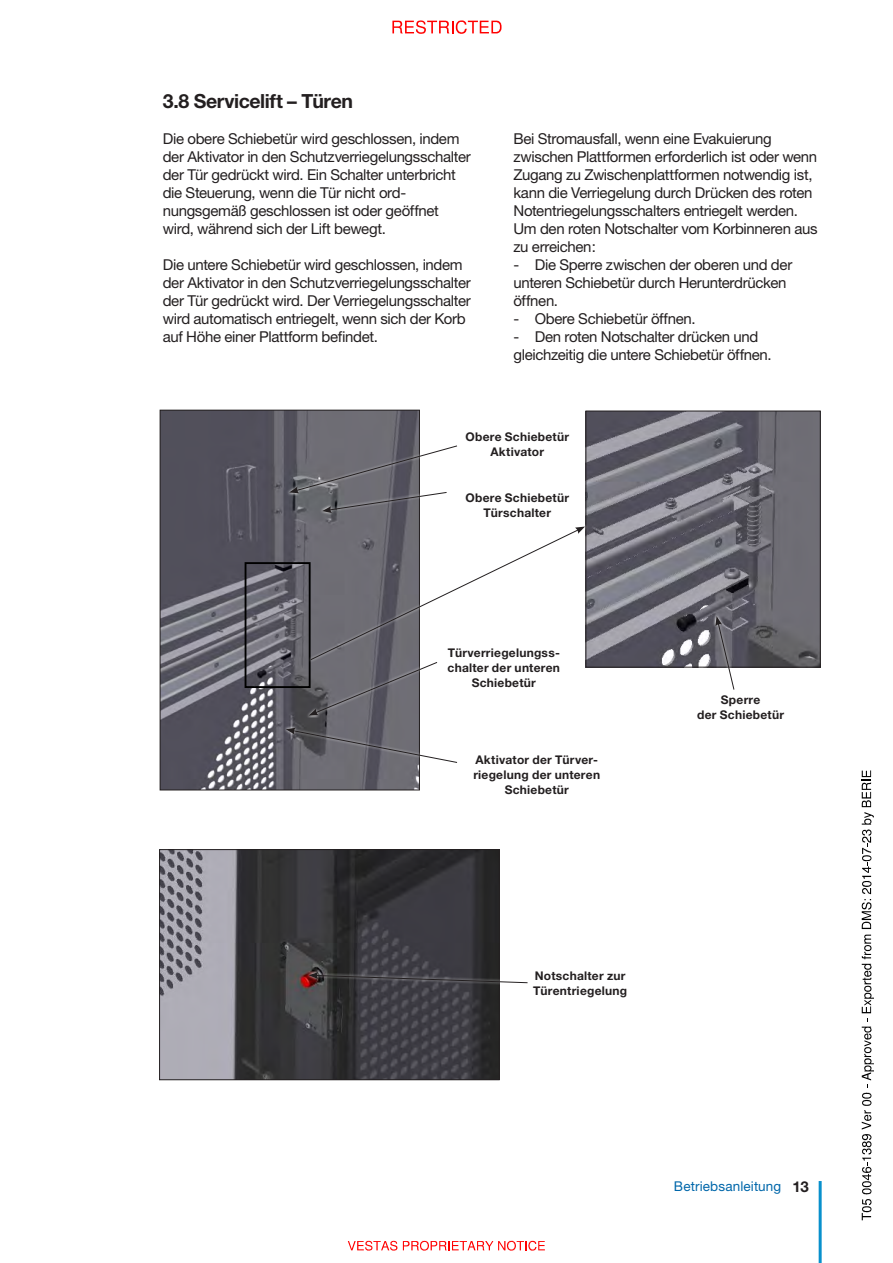
<style>
.page{position:relative;width:893px;height:1263px;background:#fff}
.page>*{position:absolute;margin:0;border:0;box-sizing:border-box;transform-origin:0 0}
.Headline2_13_-_75{font:700 19.5px "Helvetica Neue";letter-spacing:-.02em;color:#231f20}
.Main_bodytext_10_12{font:15px/18px "Helvetica Neue";letter-spacing:-.02em;color:#231f20}
.t1{font:13.5px "Helvetica Neue";letter-spacing:.01em;color:#0067aa}
.List_tab_-_Italic_8{font:700 12px/15px "Helvetica Neue";letter-spacing:.02em;color:#231f20;text-align:center}
.s1{font-weight:700;font-size:15px;color:#231f20}
</style>
<div class="page">
<hr style="left:819px;top:1181px;width:3px;height:82px;background:#0890cc">
<img style="left:162px;top:412px;width:256px;height:376px">
<div style="left:245px;top:562px;width:66px;height:126px;border:2px solid #000"></div>
<img style="left:587px;top:413px;width:232px;height:252px">
<div style="left:585px;top:411px;width:236px;height:256px;border:1px solid #231f20"></div>
<img style="left:161px;top:851px;width:337px;height:227px">
<div style="left:159px;top:849px;width:341px;height:231px;border:1px solid #231f20"></div>
<svg style="left:306px;top:969px;width:222px;height:17px"></svg>
<svg style="left:309px;top:972px;width:219px;height:11px;background:#585558"></svg>
<svg style="left:287px;top:443px;width:133px;height:53px"></svg>
<svg style="left:306px;top:659px;width:114px;height:59px"></svg>
<svg style="left:283px;top:725px;width:137px;height:41px"></svg>
<svg style="left:286px;top:728px;width:172px;height:35px"></svg>
<svg style="left:320px;top:513px;width:100px;height:3px"></svg>
<svg style="left:289px;top:445px;width:168px;height:68px"></svg>
<svg style="left:308px;top:523px;width:280px;height:140px"></svg>
<svg style="left:309px;top:527px;width:276px;height:189px"></svg>
<svg style="left:712px;top:613px;width:25px;height:55px"></svg>
<svg style="left:715px;top:616px;width:20px;height:74px"></svg>
<svg style="left:348px;top:1241px;width:49px;height:9px"></svg>
<svg style="left:403px;top:1241px;width:142px;height:9px"></svg>
<svg style="left:392px;top:20px;width:109px;height:14px"></svg>
<svg style="left:862px;top:935px;width:12px;height:285px"></svg>
<svg style="left:862px;top:770px;width:12px;height:159px"></svg>
<p class="Headline2_13_-_75" style="left:163px;top:89px;width:192px">3.8 Servicelift – Türen</p>
<p class="Main_bodytext_10_12" style="left:163px;top:129px;width:310px">Die obere Schiebetür wird geschlossen, indem der Aktivator in den Schutzverriegelungsschalter der Tür gedrückt wird. Ein Schalter unterbricht die Steuerung, wenn die Tür nicht ord&shy;nungsgemäß geschlossen ist oder geöffnet wird, während sich der Lift bewegt.</p>
<p class="Main_bodytext_10_12" style="left:163px;top:255px;width:310px">Die untere Schiebetür wird geschlossen, indem der Aktivator in den Schutzverriegelungsschalter der Tür gedrückt wird. Der Verriegelungsschalter wird automatisch entriegelt, wenn sich der Korb auf Höhe einer Plattform befindet.</p>
<p class="Main_bodytext_10_12" style="left:513px;top:129px;width:306px">Bei Stromausfall, wenn eine Evakuierung zwischen Plattformen erforderlich ist oder wenn Zugang zu Zwischenplattformen notwendig ist, kann die Verriegelung durch Drücken des roten Notentriegelungsschalters entriegelt werden.<br>Um den roten Notschalter vom Korbinneren aus zu erreichen:</p>
<p class="Main_bodytext_10_12" style="left:513px;top:255px;width:280px">- Die Sperre zwischen der oberen und der unteren Schiebetür durch Herunterdrücken öffnen.</p>
<p class="Main_bodytext_10_12" style="left:513px;top:309px;width:184px">- Obere Schiebetür öffnen.</p>
<p class="Main_bodytext_10_12" style="left:513px;top:327px;width:260px">- Den roten Notschalter drücken und gleichzeitig die untere Schiebetür öffnen.</p>
<p class="List_tab_-_Italic_8" style="left:465px;top:429px;width:105px">Obere Schiebetür</p>
<p class="List_tab_-_Italic_8" style="left:490px;top:444px;width:55px">Aktivator</p>
<p class="List_tab_-_Italic_8" style="left:465px;top:489px;width:105px">Obere Schiebetür</p>
<p class="List_tab_-_Italic_8" style="left:484px;top:504px;width:69px">Türschalter</p>
<p class="List_tab_-_Italic_8" style="left:447px;top:645px;width:114px">Türverriegelungss&shy;chalter der unteren<br>Schiebetür</p>
<p class="List_tab_-_Italic_8" style="left:473px;top:752px;width:128px">Aktivator der Türver&shy;riegelung der unteren<br>Schiebetür</p>
<p class="List_tab_-_Italic_8" style="left:533px;top:968px;width:96px;text-align:left">Notschalter zur<br>Türentriegelung</p>
<p class="List_tab_-_Italic_8" style="left:721px;top:692px;width:41px">Sperre</p>
<p class="List_tab_-_Italic_8" style="left:697px;top:707px;width:88px">der Schiebetür</p>
<p class="t1" style="left:674px;top:1178px;width:136px">Betriebsanleitung <span class="s1">13</span></p>
</div>
